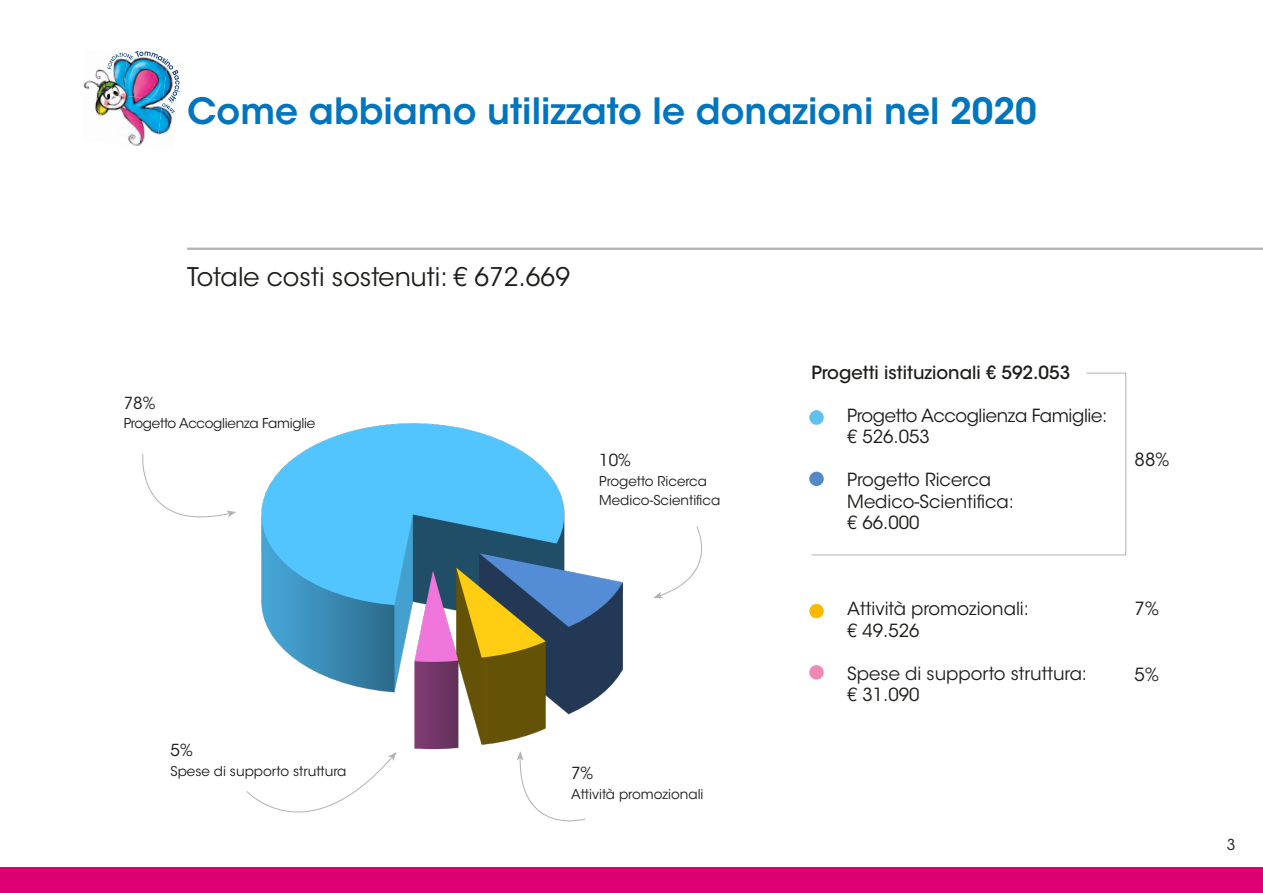
<style>
.page{position:relative;width:1263px;height:893px;background:#fff}
.page>*{position:absolute;margin:0;border:0;box-sizing:border-box;transform-origin:0 0}
.t1{font:600 36px "ITC Avant Garde Std";color:#0075bf}
.t2{font:25.5px "ITC Avant Garde Std";color:#1d1d1b}
.t3{font:18px/21.6px "ITC Avant Garde Std";color:#1d1d1b}
.t4{font:18px/21.6px "ITC Avant Garde Std";letter-spacing:-.02em;color:#1d1d1b}
.t5{font:500 18px "ITC Avant Garde Std";color:#1d1d1b}
.t6{font:16.5px "ITC Avant Garde Std";color:#1d1d1b}
.t7{font:15px "ITC Avant Garde Std";color:#1d1d1b}
.t8{font:13.5px/19.5px "ITC Avant Garde Std";color:#1d1d1b}
.t9{font:13.5px "ITC Avant Garde Std";letter-spacing:-.02em;color:#1d1d1b}
.s1{font-weight:600;font-size:36px;color:#0075bf}
</style>
<div class="page">
<div style="left:0;top:867px;width:1263px;height:26px;background:#de0072"></div>
<hr style="left:187px;top:248px;width:1076px;height:2px;background:#b2b2b2">
<img style="left:83px;top:66px;width:25px;height:24px">
<img style="left:163px;top:113px;width:10px;height:21px">
<img style="left:94px;top:90px;width:14px;height:26px">
<img style="left:122px;top:113px;width:41px;height:22px">
<img style="left:122px;top:132px;width:35px;height:14px">
<img style="left:108px;top:51px;width:72px;height:62px">
<img style="left:261px;top:423px;width:398px;height:327px">
<svg style="left:142px;top:454px;width:94px;height:64px"></svg>
<svg style="left:653px;top:526px;width:49px;height:72px"></svg>
<svg style="left:246px;top:752px;width:151px;height:61px"></svg>
<svg style="left:517px;top:751px;width:69px;height:71px"></svg>
<svg style="left:811px;top:372px;width:315px;height:184px"></svg>
<div style="left:809px;top:604px;width:15px;height:14px;background:#fbba00;border-radius:50%"></div>
<div style="left:809px;top:410px;width:15px;height:15px;background:#5fbfee;border-radius:50%"></div>
<div style="left:809px;top:665px;width:15px;height:15px;background:#f087b6;border-radius:50%"></div>
<div style="left:809px;top:472px;width:15px;height:14px;background:#5488c7;border-radius:50%"></div>
<h1 class="t1" style="left:187px;top:97px;width:851px">Come abbiamo utilizzato le donazioni nel 2020</h1>
<h2 class="t2" style="left:187px;top:266px;width:384px">Totale costi sostenuti: € 672.669</h2>
<p class="t5" style="left:811px;top:365px;width:261px">Progetti istituzionali € 592.053</p>
<p class="t6" style="left:124px;top:396px;width:33px">78%</p>
<p class="t9" style="left:124px;top:418px;width:193px">Progetto Accoglienza Famiglie</p>
<p class="t4" style="left:847px;top:406px;width:262px;text-indent:-43px"><span class="s1">•</span> Progetto Accoglienza Famiglie: € 526.053</p>
<p class="t3" style="left:847px;top:471px;width:168px;text-indent:-43px"><span class="s1">•</span> Progetto Ricerca<br>Medico-Scientifica: € 66.000</p>
<p class="t6" style="left:599px;top:454px;width:33px">10%</p>
<p class="t8" style="left:599px;top:473px;width:123px">Progetto Ricerca<br>Medico-Scientifica</p>
<p class="t6" style="left:171px;top:744px;width:24px">5%</p>
<p class="t8" style="left:171px;top:763px;width:177px">Spese di supporto struttura</p>
<p class="t6" style="left:571px;top:767px;width:24px">7%</p>
<p class="t8" style="left:571px;top:785px;width:134px">Attività promozionali</p>
<p class="t3" style="left:847px;top:600px;width:183px;text-indent:-43px"><span class="s1">•</span> Attività promozionali: € 49.526</p>
<p class="t3" style="left:847px;top:665px;width:241px;text-indent:-43px"><span class="s1">•</span> Spese di supporto struttura: € 31.090</p>
<p class="t3" style="left:1134px;top:451px;width:36px">88%</p>
<p class="t3" style="left:1134px;top:600px;width:26px">7%</p>
<p class="t3" style="left:1134px;top:665px;width:26px">5%</p>
<p class="t7" style="left:1227px;top:839px;width:10px">3</p>
</div>
